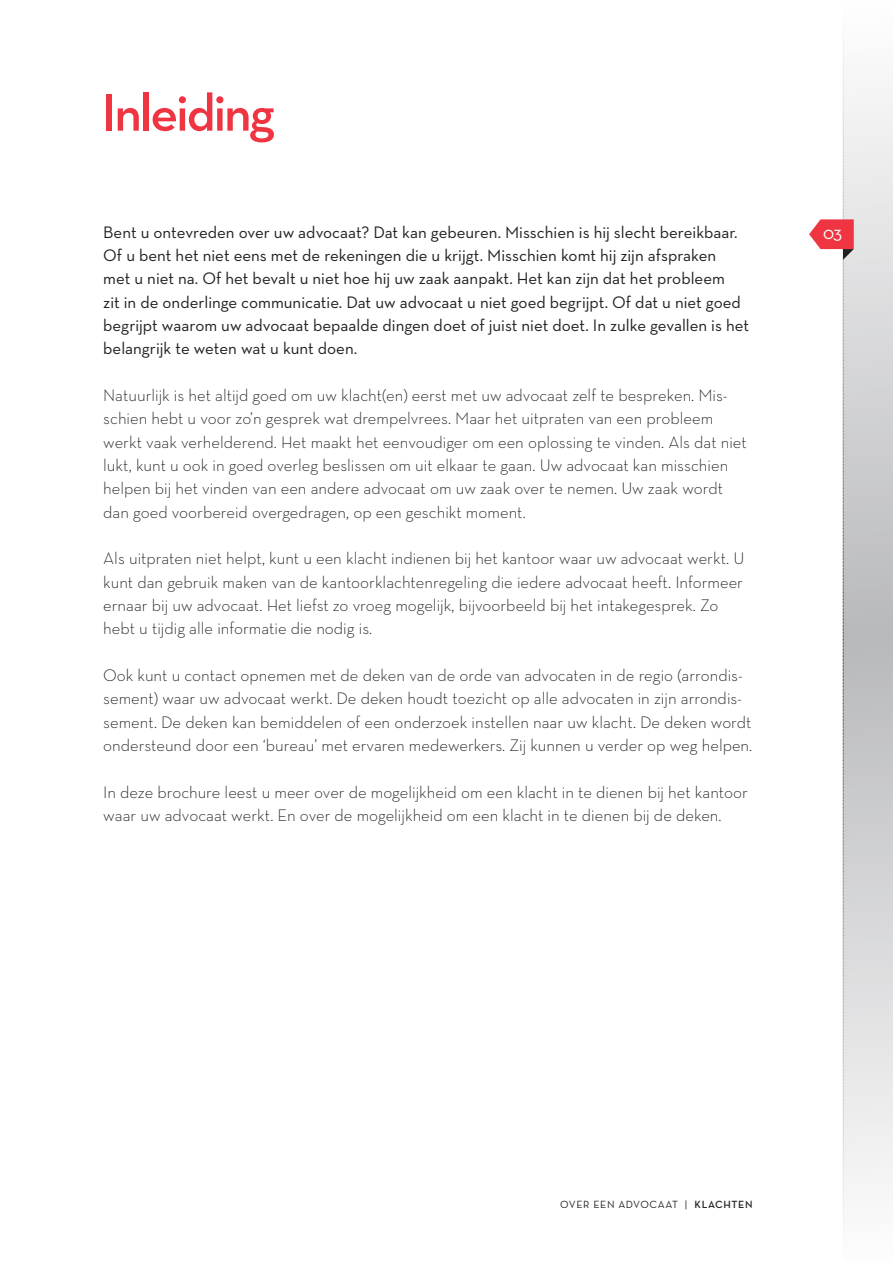
<style>
.page{position:relative;width:893px;height:1263px;background:#fff}
.page>*{position:absolute;margin:0;border:0;box-sizing:border-box;transform-origin:0 0}
.t1{font:600 52.95px "Neutra Text";letter-spacing:-.04em;color:#ee3541}
.t2{font:18.3px "Neutra Text";color:#fff}
.t3{font:300 16.95px/23.2px "Neutra Text";color:#231f20}
.t4{font:16.95px/23.4px "Neutra Text";color:#231f20}
.t5{font:10.65px "Neutra Text";letter-spacing:.06em;color:#231f20}
.s1{font-weight:600}
</style>
<div class="page">
<svg style="left:854px;top:87px;width:39px;height:1101px;background:#d6d6d8"></svg>
<svg style="left:809px;top:31px;width:45px;height:1200px"></svg>
<p class="t1" style="left:102px;top:80px;width:174px">Inleiding</p>
<p class="t4" style="left:103px;top:220px;width:647px">Bent u ontevreden over uw advocaat? Dat kan gebeuren. Misschien is hij slecht bereikbaar.<br>Of u bent het niet eens met de rekeningen die u krijgt. Misschien komt hij zijn afspraken<br>met u niet na. Of het bevalt u niet hoe hij uw zaak aanpakt. Het kan zijn dat het probleem<br>zit in de onderlinge communicatie. Dat uw advocaat u niet goed begrijpt. Of dat u niet goed begrijpt waarom uw advocaat bepaalde dingen doet of juist niet doet. In zulke gevallen is het belangrijk te weten wat u kunt doen.</p>
<p class="t3" style="left:103px;top:383px;width:645px">Natuurlijk is het altijd goed om uw klacht(en) eerst met uw advocaat zelf te bespreken. Mis&shy;schien hebt u voor zo’n gesprek wat drempelvrees. Maar het uitpraten van een probleem werkt vaak verhelderend. Het maakt het eenvoudiger om een oplossing te vinden. Als dat niet lukt, kunt u ook in goed overleg beslissen om uit elkaar te gaan. Uw advocaat kan misschien helpen bij het vinden van een andere advocaat om uw zaak over te nemen. Uw zaak wordt dan goed voorbereid overgedragen, op een geschikt moment.</p>
<p class="t3" style="left:103px;top:546px;width:643px">Als uitpraten niet helpt, kunt u een klacht indienen bij het kantoor waar uw advocaat werkt. U kunt dan gebruik maken van de kantoorklachtenregeling die iedere advocaat heeft. Informeer ernaar bij uw advocaat. Het liefst zo vroeg mogelijk, bijvoorbeeld bij het intakegesprek. Zo hebt u tijdig alle informatie die nodig is.</p>
<p class="t3" style="left:103px;top:663px;width:651px">Ook kunt u contact opnemen met de deken van de orde van advocaten in de regio (arrondis&shy;sement) waar uw advocaat werkt. De deken houdt toezicht op alle advocaten in zijn arrondis&shy;sement. De deken kan bemiddelen of een onderzoek instellen naar uw klacht. De deken wordt ondersteund door een ‘bureau’ met ervaren medewerkers. Zij kunnen u verder op weg helpen.</p>
<p class="t3" style="left:103px;top:780px;width:646px">In deze brochure leest u meer over de mogelijkheid om een klacht in te dienen bij het kantoor waar uw advocaat werkt. En over de mogelijkheid om een klacht in te dienen bij de deken.</p>
<p class="t2" style="left:823px;top:221px;width:21px">03</p>
<p class="t5" style="left:560px;top:1197px;width:194px">OVER EEN ADVOCAAT | <span class="s1">KLACHTEN</span></p>
</div>
